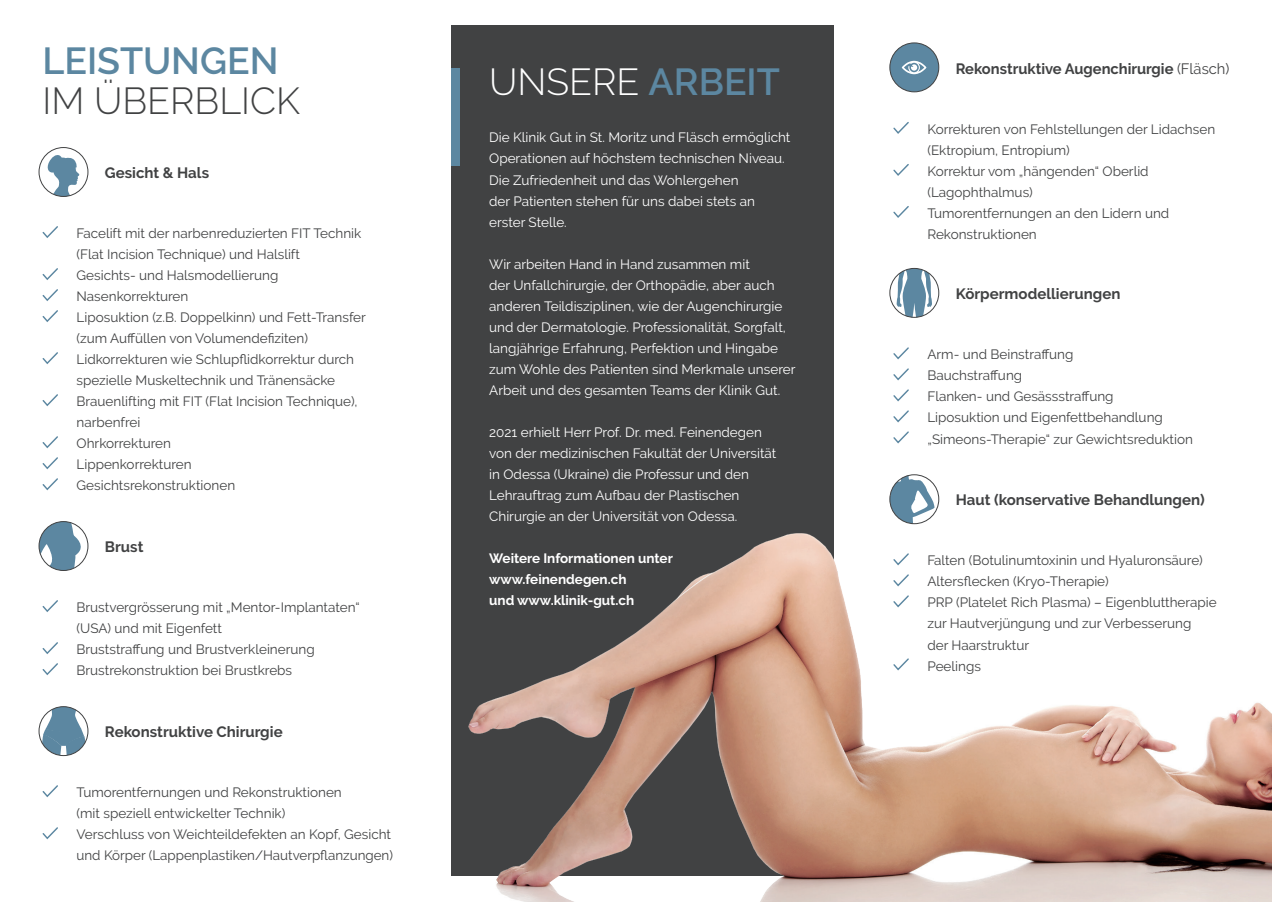
<style>
.page{position:relative;width:1272px;height:902px;background:#fff}
.page>*{position:absolute;margin:0;border:0;box-sizing:border-box;transform-origin:0 0}
.t1{font:300 37.5px "Raleway";color:#fff}
.t2{font:300 37.5px "Raleway";color:#414243}
.t3{font:600 37.5px "Raleway";color:#5c87a1}
.t4{font:700 15px "Raleway";color:#414243}
.t5{font:13.5px/21px "Raleway";color:#414243}
.t6{font:13.5px/21px "Raleway";color:#fff}
.t7{font:700 13.5px/21px "Raleway";color:#fff}
.s1{font-weight:600;color:#5c87a1}
.s2{font-weight:400}
</style>
<div class="page">
<div style="left:451px;top:26px;width:382px;height:850px;background:#414243"></div>
<img style="left:469px;top:515px;width:802px;height:386px">
<svg style="left:42px;top:226px;width:16px;height:12px"></svg>
<svg style="left:42px;top:268px;width:16px;height:12px"></svg>
<svg style="left:42px;top:289px;width:16px;height:12px"></svg>
<svg style="left:42px;top:310px;width:16px;height:12px"></svg>
<svg style="left:42px;top:352px;width:16px;height:13px"></svg>
<svg style="left:42px;top:394px;width:16px;height:13px"></svg>
<svg style="left:42px;top:436px;width:16px;height:13px"></svg>
<svg style="left:42px;top:457px;width:16px;height:13px"></svg>
<svg style="left:42px;top:478px;width:16px;height:13px"></svg>
<svg style="left:893px;top:347px;width:16px;height:13px"></svg>
<svg style="left:893px;top:368px;width:16px;height:13px"></svg>
<svg style="left:893px;top:389px;width:16px;height:13px"></svg>
<svg style="left:893px;top:410px;width:16px;height:13px"></svg>
<svg style="left:893px;top:431px;width:16px;height:13px"></svg>
<svg style="left:892px;top:552px;width:18px;height:14px"></svg>
<svg style="left:892px;top:573px;width:18px;height:14px"></svg>
<svg style="left:892px;top:594px;width:18px;height:14px"></svg>
<svg style="left:892px;top:657px;width:18px;height:14px"></svg>
<svg style="left:42px;top:600px;width:16px;height:12px"></svg>
<svg style="left:42px;top:642px;width:16px;height:13px"></svg>
<svg style="left:42px;top:663px;width:16px;height:13px"></svg>
<div style="left:451px;top:68px;width:8px;height:98px;background:#5c87a1"></div>
<svg style="left:46px;top:154px;width:33px;height:42px"></svg>
<div style="left:39px;top:147px;width:49px;height:50px;border:1px solid #414243;border-radius:50%"></div>
<svg style="left:889px;top:474px;width:45px;height:49px"></svg>
<div style="left:889px;top:474px;width:50px;height:50px;border:1px solid #414243;border-radius:50%"></div>
<svg style="left:39px;top:521px;width:49px;height:49px"></svg>
<div style="left:39px;top:521px;width:49px;height:50px;border:1px solid #414243;border-radius:50%"></div>
<svg style="left:896px;top:268px;width:36px;height:49px"></svg>
<div style="left:889px;top:268px;width:50px;height:50px;border:1px solid #414243;border-radius:50%"></div>
<svg style="left:41px;top:706px;width:45px;height:49px"></svg>
<div style="left:39px;top:706px;width:49px;height:49px;border:1px solid #414243;border-radius:50%"></div>
<svg style="left:42px;top:785px;width:16px;height:13px"></svg>
<svg style="left:42px;top:827px;width:16px;height:13px"></svg>
<svg style="left:893px;top:122px;width:16px;height:12px"></svg>
<svg style="left:893px;top:164px;width:16px;height:12px"></svg>
<svg style="left:893px;top:206px;width:16px;height:12px"></svg>
<svg style="left:889px;top:43px;width:49px;height:49px"></svg>
<div style="left:889px;top:43px;width:50px;height:49px;border:1px solid #414243;border-radius:50%"></div>
<h1 class="t3" style="left:43px;top:39px;width:237px">LEISTUNGEN</h1>
<h1 class="t2" style="left:43px;top:79px;width:259px">IM ÜBERBLICK</h1>
<p class="t4" style="left:105px;top:164px;width:106px">Gesicht &amp; Hals</p>
<p class="t5" style="left:77px;top:223px;width:291px">Facelift mit der narbenreduzierten FIT Technik (Flat Incision Technique) und Halslift<br>Gesichts- und Halsmodellierung Nasenkorrekturen<br>Liposuktion (z.B. Doppelkinn) und Fett-Transfer (zum Auffüllen von Volumendefiziten)<br>Lidkorrekturen wie Schlupflidkorrektur durch spezielle Muskeltechnik und Tränensäcke Brauenlifting mit FIT (Flat Incision Technique), narbenfrei<br>Ohrkorrekturen<br>Lippenkorrekturen<br>Gesichtsrekonstruktionen</p>
<p class="t4" style="left:105px;top:538px;width:40px">Brust</p>
<p class="t5" style="left:77px;top:597px;width:285px">Brustvergrösserung mit „Mentor-Implantaten“ (USA) und mit Eigenfett<br>Bruststraffung und Brustverkleinerung Brustrekonstruktion bei Brustkrebs</p>
<p class="t4" style="left:105px;top:723px;width:179px">Rekonstruktive Chirurgie</p>
<p class="t5" style="left:77px;top:782px;width:318px">Tumorentfernungen und Rekonstruktionen<br>(mit speziell entwickelter Technik)<br>Verschluss von Weichteildefekten an Kopf, Gesicht und Körper (Lappenplastiken/Hautverpflanzungen)</p>
<h1 class="t1" style="left:489px;top:60px;width:292px">UNSERE <span class="s1">ARBEIT</span></h1>
<p class="t6" style="left:489px;top:127px;width:303px">Die Klinik Gut in St. Moritz und Fläsch ermöglicht Operationen auf höchstem technischen Niveau.<br>Die Zufriedenheit und das Wohlergehen<br>der Patienten stehen für uns dabei stets an erster Stelle.</p>
<p class="t6" style="left:489px;top:253px;width:308px">Wir arbeiten Hand in Hand zusammen mit<br>der Unfallchirurgie, der Orthopädie, aber auch anderen Teildisziplinen, wie der Augenchirurgie und der Dermatologie. Professionalität, Sorgfalt, langjährige Erfahrung, Perfektion und Hingabe zum Wohle des Patienten sind Merkmale unserer Arbeit und des gesamten Teams der Klinik Gut.</p>
<p class="t6" style="left:489px;top:421px;width:289px">2021 erhielt Herr Prof. Dr. med. Feinendegen von der medizinischen Fakultät der Universität in Odessa (Ukraine) die Professur und den Lehrauftrag zum Aufbau der Plastischen Chirurgie an der Universität von Odessa.</p>
<p class="t7" style="left:489px;top:547px;width:185px">Weitere Informationen unter www.feinendegen.ch<br>und www.klinik-gut.ch</p>
<p class="t4" style="left:955px;top:60px;width:275px">Rekonstruktive Augenchirurgie <span class="s2">(Fläsch)</span></p>
<p class="t5" style="left:927px;top:119px;width:289px">Korrekturen von Fehlstellungen der Lidachsen (Ektropium, Entropium)<br>Korrektur vom „hängenden“ Oberlid (Lagophthalmus)<br>Tumorentfernungen an den Lidern und<br>Rekonstruktionen</p>
<p class="t4" style="left:955px;top:285px;width:166px">Körpermodellierungen</p>
<p class="t5" style="left:927px;top:344px;width:267px">Arm- und Beinstraffung<br>Bauchstraffung<br>Flanken- und Gesässstraffung<br>Liposuktion und Eigenfettbehandlung „Simeons-Therapie“ zur Gewichtsreduktion</p>
<p class="t4" style="left:955px;top:491px;width:250px">Haut (konservative Behandlungen)</p>
<p class="t5" style="left:927px;top:550px;width:291px">Falten (Botulinumtoxinin und Hyaluronsäure)<br>Altersflecken (Kryo-Therapie)<br>PRP (Platelet Rich Plasma) – Eigenbluttherapie zur Hautverjüngung und zur Verbesserung<br>der Haarstruktur<br>Peelings</p>
</div>
